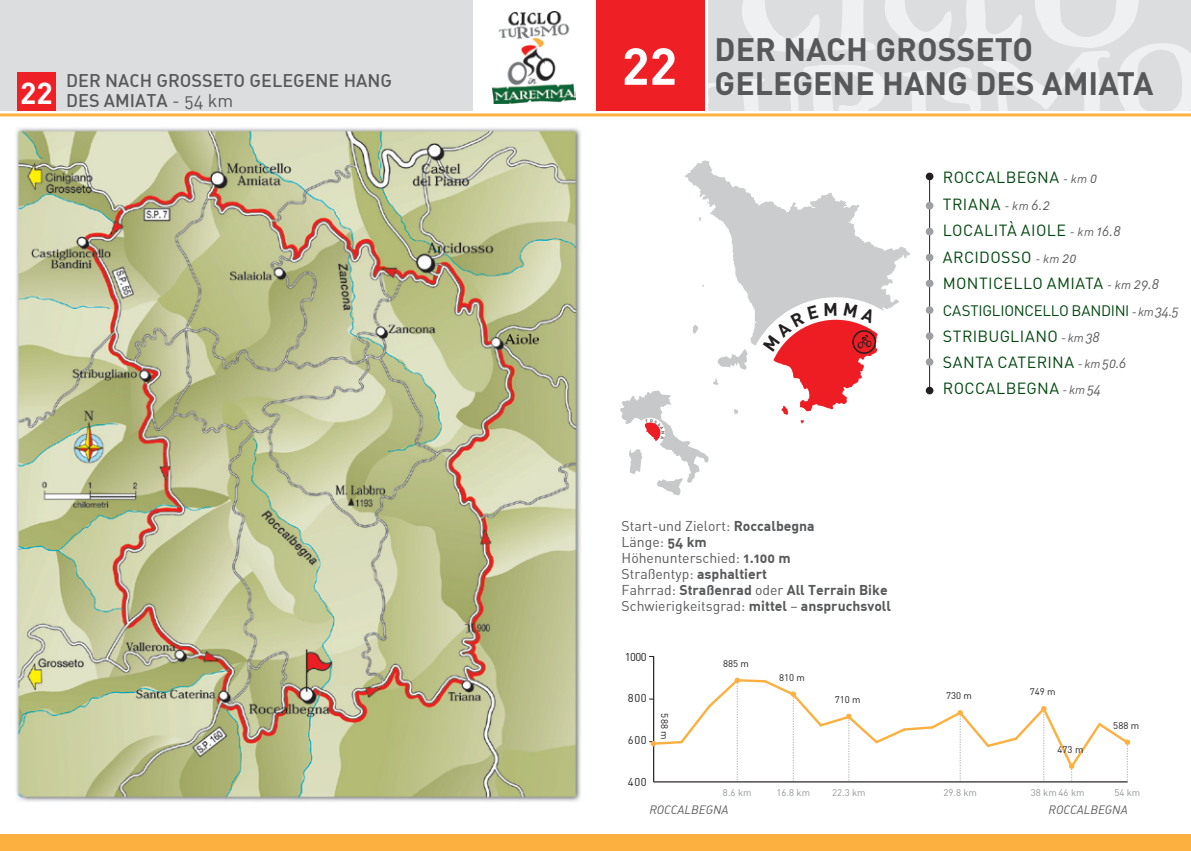
<style>
.page{position:relative;width:1191px;height:851px;background:#fff}
.page>*{position:absolute;margin:0;border:0;box-sizing:border-box;transform-origin:0 0}
.t1{font:700 32px/34px "DIN";color:#57585a}
.t2{font:500 18px/20px "DIN Alternate";color:#57585a}
.t3{font:18px "DIN Alternate";color:#57585a}
.t4{font:16px/26.4px "DIN";letter-spacing:.025em;color:#004710}
.t5{font:15px "DIN";letter-spacing:-.02em;color:#004710}
.t6{font:14px/16px "DIN Alternate";color:#57585a}
.t7{font:12px "DIN Regular Italic Alt";color:#57585a}
.t8{font:11.2px "DIN";letter-spacing:.05em;color:#231f20}
.t9{font:9.6px "DIN";color:#939598}
.t10{font:9.6px "DIN";color:#231f20}
.s1{font-weight:700}
.s2{font-family:"DIN Regular Italic Alt";font-size:12px;color:#57585a}
.s3{font-family:"DIN Regular Italic Alt";font-size:14px;color:#57585a}
</style>
<div class="page">
<div style="left:0;top:0;width:592px;height:111px;background:#dcdddf"></div>
<svg style="left:668px;top:0;width:523px;height:111px"></svg>
<div style="left:595px;top:0;width:110px;height:110px;background:#ee2026"></div>
<svg style="left:684px;top:160px;width:226px;height:185px"></svg>
<svg style="left:698px;top:216px;width:3px;height:6px"></svg>
<svg style="left:691px;top:324px;width:7px;height:10px"></svg>
<svg style="left:717px;top:349px;width:31px;height:21px"></svg>
<svg style="left:734px;top:409px;width:4px;height:5px"></svg>
<div style="left:472px;top:0;width:123px;height:115px;background:#fff"></div>
<img style="left:492px;top:12px;width:83px;height:91px">
<hr style="left:0;top:113px;width:1191px;height:3px;background:#fbb03f">
<div style="left:0;top:834px;width:1191px;height:16px;background:#fbb03f"></div>
<hr style="left:653px;top:781px;width:474px;height:1px;background:#231f20">
<hr style="left:653px;top:656px;width:1px;height:125px;background:#231f20">
<svg style="left:649px;top:676px;width:481px;height:105px"></svg>
<img style="left:16px;top:127px;width:565px;height:675px">
<div style="left:17px;top:72px;width:39px;height:39px;background:#ee2026"></div>
<hr style="left:929px;top:180px;width:1px;height:209px;background:#231f20">
<div style="left:925px;top:173px;width:8px;height:7px;background:#231f20;border-radius:50%"></div>
<div style="left:925px;top:202px;width:8px;height:7px;background:#9d9fa2;border-radius:50%"></div>
<div style="left:925px;top:228px;width:8px;height:7px;background:#9d9fa2;border-radius:50%"></div>
<div style="left:925px;top:306px;width:8px;height:8px;background:#9d9fa2;border-radius:50%"></div>
<div style="left:925px;top:253px;width:8px;height:8px;background:#9d9fa2;border-radius:50%"></div>
<div style="left:925px;top:332px;width:8px;height:8px;background:#9d9fa2;border-radius:50%"></div>
<div style="left:925px;top:279px;width:8px;height:8px;background:#9d9fa2;border-radius:50%"></div>
<div style="left:925px;top:358px;width:8px;height:8px;background:#9d9fa2;border-radius:50%"></div>
<div style="left:925px;top:386px;width:8px;height:8px;background:#231f20;border-radius:50%"></div>
<svg style="left:763px;top:303px;width:114px;height:120px"></svg>
<svg style="left:620px;top:378px;width:99px;height:117px"></svg>
<p class="t2" style="left:20px;top:70px;width:373px;text-indent:85px">NACH GROSSETO GELEGENE HANG<br><sup>22</sup> DES AMIATA</p>
<p class="t2" style="left:66px;top:70px;width:12px">DER</p>
<p class="t3" style="left:172px;top:89px;width:63px">- 54 km</p>
<h1 class="t1" style="left:621px;top:31px;width:533px;text-indent:93px">DER NACH GROSSETO<br><sup>22</sup> GELEGENE HANG DES AMIATA</h1>
<p class="t6" style="left:621px;top:517px;width:271px">Start-und Zielort: <span class="s1">Roccalbegna<br></span>Länge: <span class="s1">54 km<br></span>Höhenunterschied: <span class="s1">1.100 m<br></span>Straßentyp: <span class="s1">asphaltiert<br></span>Fahrrad: <span class="s1">Straßenrad</span> oder <span class="s1">All Terrain Bike<br></span>Schwierigkeitsgrad: <span class="s1">mittel</span> – <span class="s1">anspruchsvoll</span></p>
<p class="t8" style="left:625px;top:649px;width:23px">1000</p>
<p class="t8" style="left:628px;top:691px;width:20px">800</p>
<p class="t8" style="left:628px;top:733px;width:20px">600</p>
<p class="t8" style="left:628px;top:775px;width:20px">400</p>
<p class="t10" style="left:670px;top:713px;width:27px;rotate:90deg">588 M</p>
<p class="t10" style="left:723px;top:657px;width:27px">885 M</p>
<p class="t10" style="left:779px;top:671px;width:27px">810 M</p>
<p class="t10" style="left:834px;top:693px;width:27px">710 M</p>
<p class="t4" style="left:943px;top:164px;width:218px">ROCCALBEGNA <span class="s2">- km</span> <span class="s3">0<br></span>TRIANA <span class="s2">- km</span> <span class="s3">6.2<br></span>LOCALITÀ AIOLE <span class="s2">- km</span> <span class="s3">16.8<br></span>ARCIDOSSO <span class="s2">- km</span> <span class="s3">20<br></span>MONTICELLO AM IATA <span class="s2">- km</span> <span class="s3">29.8</span></p>
<p class="t5" style="left:943px;top:301px;width:237px">CASTIGLIONCELLO BANDINI <span class="s2">- km</span> <span class="s3">34.5</span></p>
<p class="t4" style="left:943px;top:322px;width:185px">STRIBUGLIANO <span class="s2">- km</span> <span class="s3">38<br></span>SANTA CATERINA <span class="s2">- km</span> <span class="s3">50.6<br></span>ROCCALBEGNA <span class="s2">- km</span> <span class="s3">54</span></p>
<p class="t10" style="left:946px;top:689px;width:27px">730 M</p>
<p class="t10" style="left:1029px;top:685px;width:27px">749 M</p>
<p class="t10" style="left:1057px;top:743px;width:27px">473 M</p>
<p class="t10" style="left:1113px;top:719px;width:27px">588 M</p>
<p class="t9" style="left:723px;top:786px;width:30px">8.6 KM</p>
<p class="t9" style="left:776px;top:786px;width:35px">16.8 KM</p>
<p class="t9" style="left:943px;top:786px;width:35px">29.8 KM</p>
<p class="t9" style="left:1030px;top:786px;width:55px">38 KM 46 KM</p>
<p class="t9" style="left:1114px;top:786px;width:27px">54 KM</p>
<p class="t9" style="left:832px;top:786px;width:35px">22.3 KM</p>
<p class="t7" style="left:649px;top:801px;width:80px">ROCCALBEGNA</p>
<p class="t7" style="left:1048px;top:801px;width:80px">ROCCALBEGNA</p>
</div>
